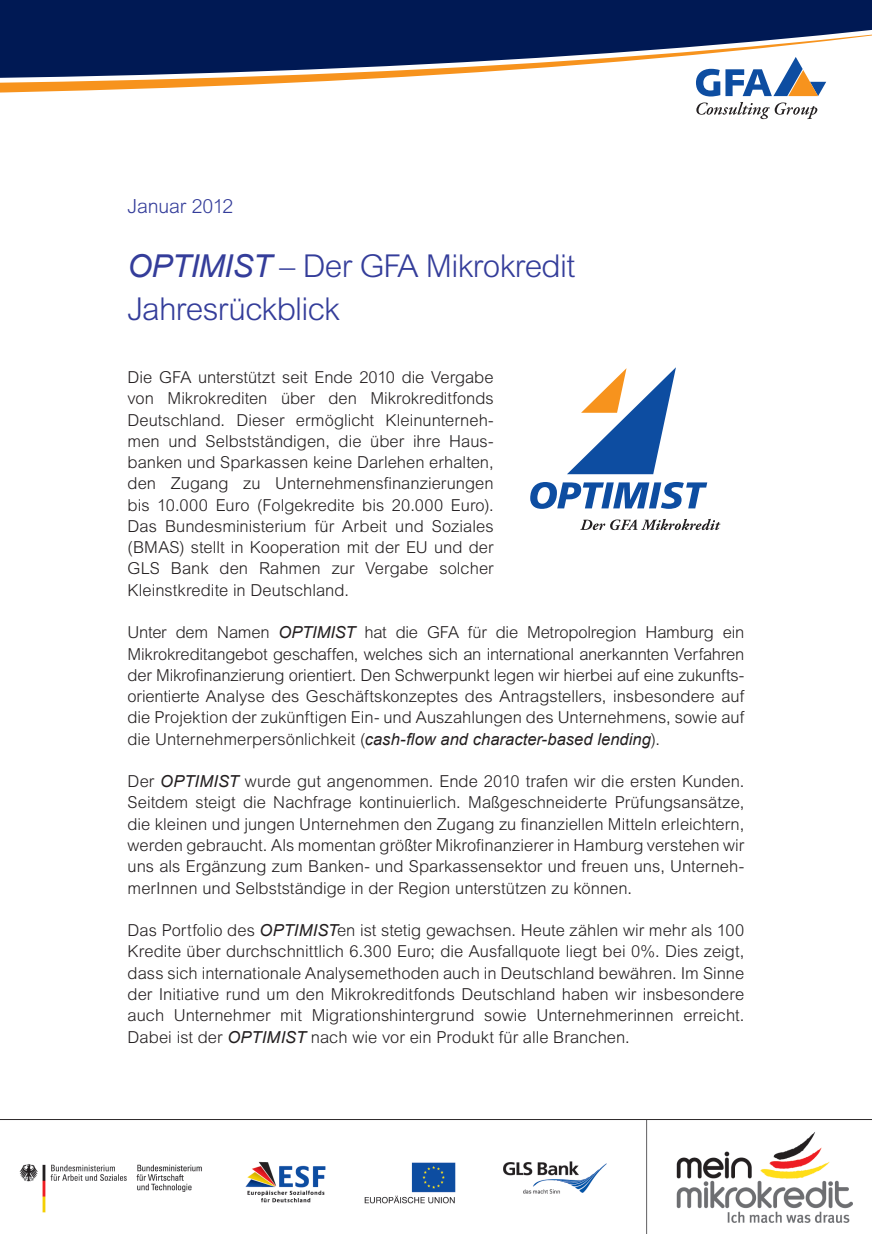
<style>
.page{position:relative;width:872px;height:1234px;background:#fff}
.page>*{position:absolute;margin:0;border:0;box-sizing:border-box;transform-origin:0 0}
.Lauftext{font:300 31.5px "Arial MT Std";letter-spacing:-.02em;color:#343d9a}
.Zwiti{font:300 19.5px "Arial MT Std";letter-spacing:-.01em;color:#343d9a}
.Zwiti-2{font:300 16.5px/21.3px "Arial MT Std";color:#231f20;text-align:justify}
.s1{font-family:"Arial";font-weight:400;font-style:italic}
</style>
<div class="page">
<svg style="left:0;top:0;width:872px;height:97px;fill:#001954"></svg>
<svg style="left:530px;top:482px;width:177px;height:26px"></svg>
<svg style="left:567px;top:367px;width:109px;height:107px"></svg>
<svg style="left:580px;top:518px;width:140px;height:12px"></svg>
<svg style="left:696px;top:102px;width:121px;height:17px"></svg>
<svg style="left:696px;top:57px;width:130px;height:39px"></svg>
<img style="left:0;top:1119px;width:872px;height:114px">
<p class="Zwiti" style="left:128px;top:195px;width:107px">Januar 2012</p>
<p class="Lauftext" style="left:128px;top:248px;width:449px"><span class="s1">OPTIMIST</span> – Der GFA Mikrokredit</p>
<p class="Lauftext" style="left:128px;top:290px;width:214px">Jahresrückblick</p>
<p class="Zwiti-2" style="left:128px;top:366px;width:367px">Die GFA unterstützt seit Ende 2010 die Vergabe von Mikrokrediten über den Mikrokreditfonds Deutschland. Dieser ermöglicht Kleinunterneh&shy;men und Selbstständigen, die über ihre Haus&shy;banken und Sparkassen keine Darlehen erhalten, den Zugang zu Unternehmensfinanzierungen bis 10.000 Euro (Folgekredite bis 20.000 Euro).<br>Das Bundesministerium für Arbeit und Soziales (BMAS) stellt in Kooperation mit der EU und der GLS Bank den Rahmen zur Vergabe solcher Kleinstkredite in Deutschland.</p>
<p class="Zwiti-2" style="left:128px;top:621px;width:618px">Unter dem Namen <span class="s1">OPTIMIST</span> hat die GFA für die Metropolregion Hamburg ein Mikrokreditangebot geschaffen, welches sich an international anerkannten Verfahren der Mikrofinanzierung orientiert. Den Schwerpunkt legen wir hierbei auf eine zukunfts&shy;orientierte Analyse des Geschäftskonzeptes des Antragstellers, insbesondere auf die Projektion der zukünftigen Ein- und Auszahlungen des Unternehmens, sowie auf die Unternehmerpersönlichkeit (<span class="s1">cash-flow and character-based lending</span>).</p>
<p class="Zwiti-2" style="left:128px;top:770px;width:618px">Der <span class="s1">OPTIMIST</span> wurde gut angenommen. Ende 2010 trafen wir die ersten Kunden.<br>Seitdem steigt die Nachfrage kontinuierlich. Maßgeschneiderte Prüfungsansätze, die kleinen und jungen Unternehmen den Zugang zu finanziellen Mitteln erleichtern, werden gebraucht. Als momentan größter Mikrofinanzierer in Hamburg verstehen wir uns als Ergänzung zum Banken- und Sparkassensektor und freuen uns, Unterneh&shy;merInnen und Selbstständige in der Region unterstützen zu können.</p>
<p class="Zwiti-2" style="left:128px;top:919px;width:618px">Das Portfolio des <span class="s1">OPTIMIST</span>en ist stetig gewachsen. Heute zählen wir mehr als 100<br>Kredite über durchschnittlich 6.300 Euro; die Ausfallquote liegt bei 0%. Dies zeigt, dass sich internationale Analysemethoden auch in Deutschland bewähren. Im Sinne der Initiative rund um den Mikrokreditfonds Deutschland haben wir insbesondere auch Unternehmer mit Migrationshintergrund sowie Unternehmerinnen erreicht.<br>Dabei ist der <span class="s1">OPTIMIST</span> nach wie vor ein Produkt für alle Branchen.</p>
</div>
